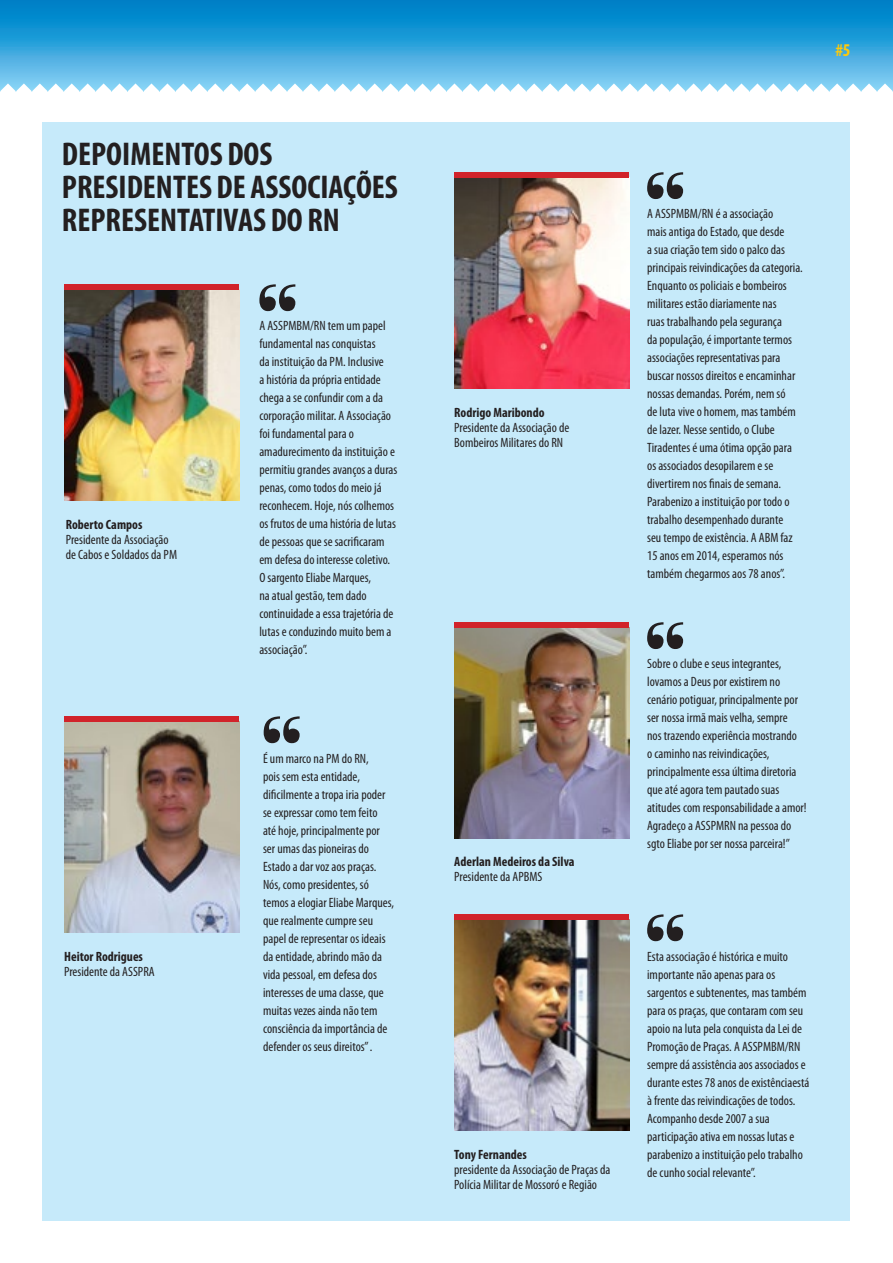
<style>
.page{position:relative;width:893px;height:1263px;background:#fff}
.page>*{position:absolute;margin:0;border:0;box-sizing:border-box;transform-origin:0 0}
.t1{font:700 condensed 33px/33px "Myriad Pro";color:#231f20}
.t2{font:700 condensed 18px "Myriad Pro";color:#feca0a}
.t3{font:condensed 13.5px/18px "Myriad Pro";color:#231f20}
.t4{font:700 condensed 13.5px "Myriad Pro";color:#231f20}
</style>
<div class="page">
<svg style="left:0;top:0;width:1px;height:91px"></svg>
<svg style="left:1px;top:0;width:892px;height:83px;background:#2fa0da"></svg>
<svg style="left:0;top:83px;width:893px;height:9px"></svg>
<div style="left:43px;top:122px;width:807px;height:1098px;background:#c6eafa"></div>
<img style="left:64px;top:290px;width:175px;height:210px">
<img style="left:64px;top:722px;width:175px;height:210px">
<img style="left:454px;top:178px;width:175px;height:210px">
<img style="left:454px;top:627px;width:175px;height:211px">
<img style="left:454px;top:920px;width:175px;height:210px">
<svg style="left:647px;top:172px;width:36px;height:27px"></svg>
<svg style="left:259px;top:284px;width:36px;height:27px"></svg>
<svg style="left:264px;top:716px;width:36px;height:27px"></svg>
<svg style="left:647px;top:622px;width:36px;height:27px"></svg>
<svg style="left:647px;top:914px;width:36px;height:27px"></svg>
<div style="left:64px;top:284px;width:175px;height:6px;background:#d1232a"></div>
<div style="left:64px;top:716px;width:175px;height:6px;background:#d1232a"></div>
<div style="left:454px;top:172px;width:175px;height:6px;background:#d1232a"></div>
<div style="left:454px;top:622px;width:175px;height:5px;background:#d1232a"></div>
<div style="left:454px;top:914px;width:175px;height:6px;background:#d1232a"></div>
<p class="t1" style="left:62px;top:137px;width:337px">DEPOIMENTOS DOS<br>PRESIDENTES DE ASSOCIAÇÕES<br>REPRESENTATIVAS DO RN</p>
<p class="t4" style="left:66px;top:516px;width:78px">Roberto Campos</p>
<p class="t3" style="left:66px;top:531px;width:113px;line-height:15px">Presidente da Associação de Cabos e Soldados da PM</p>
<p class="t4" style="left:64px;top:948px;width:80px">Heitor Rodrigues</p>
<p class="t3" style="left:64px;top:962px;width:92px">Presidente da ASSPRA</p>
<p class="t3" style="left:259px;top:317px;width:140px">A ASSPMBM/RN tem um papel fundamental nas conquistas<br>da instituição da PM. Inclusive<br>a história da própria entidade chega a se confundir com a da corporação militar. A Associação foi fundamental para o amadurecimento da instituição e permitiu grandes avanços a duras penas, como todos do meio já reconhecem. Hoje, nós colhemos os frutos de uma história de lutas de pessoas que se sacrificaram em defesa do interesse coletivo.<br>O sargento Eliabe Marques,<br>na atual gestão, tem dado continuidade a essa trajetória de lutas e conduzindo muito bem a associação”.</p>
<p class="t3" style="left:263px;top:749px;width:132px">É um marco na PM do RN,<br>pois sem esta entidade, dificilmente a tropa iria poder se expressar como tem feito<br>até hoje, principalmente por ser umas das pioneiras do<br>Estado a dar voz aos praças.<br>Nós, como presidentes, só temos a elogiar Eliabe Marques, que realmente cumpre seu papel de representar os ideais da entidade, abrindo mão da vida pessoal, em defesa dos interesses de uma classe, que muitas vezes ainda não tem consciência da importância de defender os seus direitos” .</p>
<p class="t2" style="left:835px;top:39px;width:16px">#5</p>
<p class="t4" style="left:454px;top:404px;width:92px">Rodrigo Maribondo</p>
<p class="t3" style="left:454px;top:420px;width:117px;line-height:15px">Presidente da Associação de<br>Bombeiros Militares do RN</p>
<p class="t4" style="left:454px;top:853px;width:122px">Aderlan Medeiros da Silva</p>
<p class="t3" style="left:454px;top:868px;width:90px">Presidente da APBMS</p>
<p class="t4" style="left:454px;top:1146px;width:74px">Tony Fernandes</p>
<p class="t3" style="left:454px;top:1161px;width:158px;line-height:15px">presidente da Associação de Praças da<br>Polícia Militar de Mossoró e Região</p>
<p class="t3" style="left:647px;top:205px;width:157px">A ASSPMBM/RN é a associação<br>mais antiga do Estado, que desde<br>a sua criação tem sido o palco das principais reivindicações da categoria.<br>Enquanto os policiais e bombeiros militares estão diariamente nas<br>ruas trabalhando pela segurança<br>da população, é importante termos associações representativas para buscar nossos direitos e encaminhar nossas demandas. Porém, nem só<br>de luta vive o homem, mas também de lazer. Nesse sentido, o Clube<br>Tiradentes é uma ótima opção para os associados desopilarem e se divertirem nos finais de semana.<br>Parabenizo a instituição por todo o trabalho desempenhado durante<br>seu tempo de existência. A ABM faz<br>15 anos em 2014, esperamos nós também chegarmos aos 78 anos”.</p>
<p class="t3" style="left:647px;top:655px;width:161px">Sobre o clube e seus integrantes, lovamos a Deus por existirem no cenário potiguar, principalmente por ser nossa irmã mais velha, sempre<br>nos trazendo experiência mostrando<br>o caminho nas reivindicações, principalmente essa última diretoria que até agora tem pautado suas atitudes com responsabilidade a amor!<br>Agradeço a ASSPMRN na pessoa do sgto Eliabe por ser nossa parceira!”</p>
<p class="t3" style="left:647px;top:947px;width:164px">Esta associação é histórica e muito importante não apenas para os sargentos e subtenentes, mas também para os praças, que contaram com seu apoio na luta pela conquista da Lei de Promoção de Praças. A ASSPMBM/RN sempre dá assistência aos associados e durante estes 78 anos de existênciaestá à frente das reivindicações de todos.<br>Acompanho desde 2007 a sua participação ativa em nossas lutas e parabenizo a instituição pelo trabalho de cunho social relevante”.</p>
</div>
